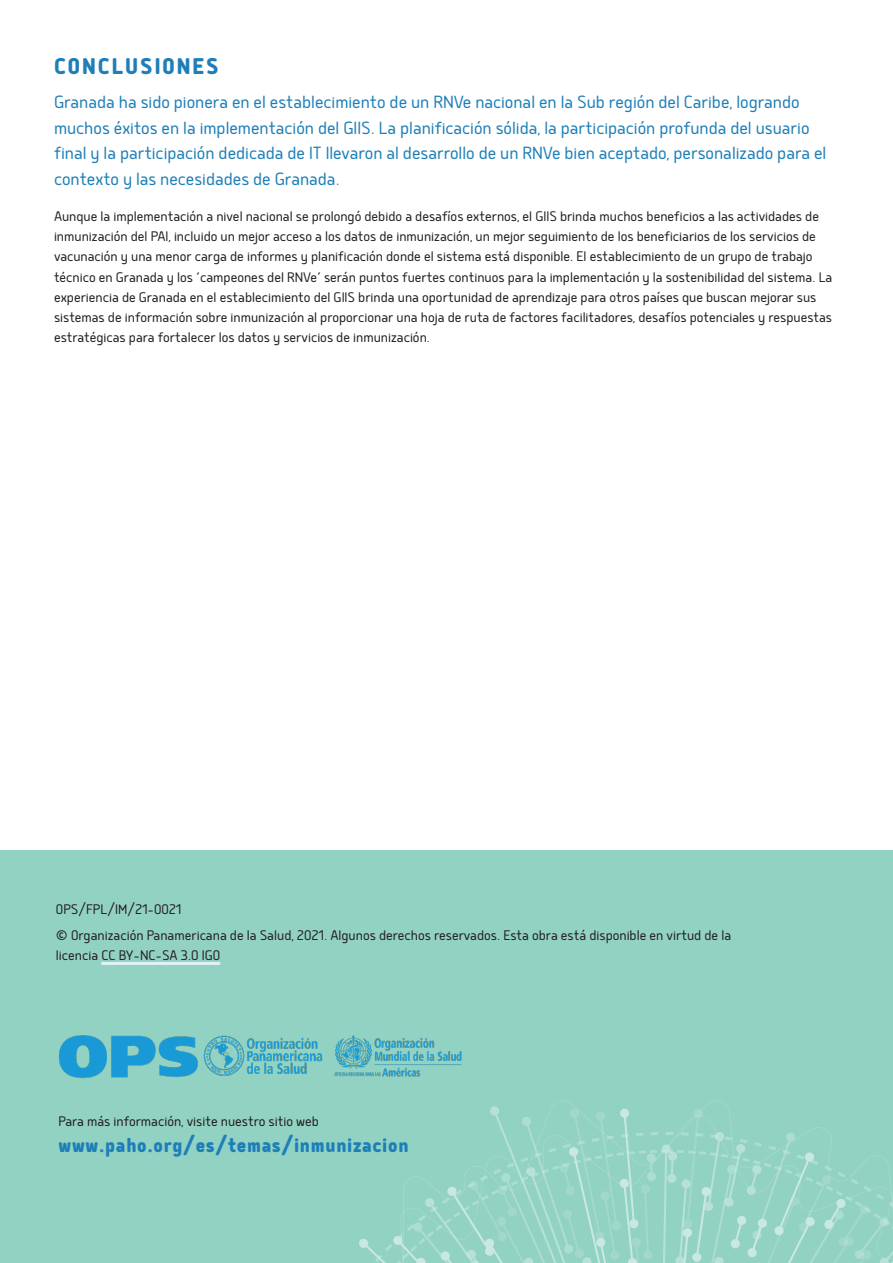
<style>
.page{position:relative;width:893px;height:1263px;background:#fff}
.page>*{position:absolute;margin:0;border:0;box-sizing:border-box;transform-origin:0 0}
.t1{font:800 27px "Delm";letter-spacing:.075em;color:#1e7fb8}
.Body_Text{font:800 24px "Delm";letter-spacing:.03em;color:#1e7fb8}
.Intro_paragraph{font:300 21px/25.5px "Delm";color:#1e7fb8}
.Body_Text-2{font:300 16.5px/20.2px "Delm";color:#231f20}
</style>
<div class="page">
<div style="left:0;top:850px;width:893px;height:413px;background:#92d2c2"></div>
<svg style="left:359px;top:1106px;width:534px;height:157px"></svg>
<hr style="left:101px;top:962px;width:119px;height:3px;background:#e1f1f8">
<img style="left:59px;top:1035px;width:403px;height:44px">
<h1 class="t1" style="left:54px;top:50px;width:166px">CONCLUSIONES</h1>
<p class="Intro_paragraph" style="left:54px;top:88px;width:774px">Granada ha sido pionera en el establecimiento de un RNVe nacional en la Sub región del Caribe, logrando muchos éxitos en la implementación del GIIS. La planificación sólida, la participación profunda del usuario final y la participación dedicada de IT llevaron al desarrollo de un RNVe bien aceptado, personalizado para el contexto y las necesidades de Granada.</p>
<p class="Body_Text-2" style="left:54px;top:205px;width:780px">Aunque la implementación a nivel nacional se prolongó debido a desafíos externos, el GIIS brinda muchos beneficios a las actividades de inmunización del PAI, incluido un mejor acceso a los datos de inmunización, un mejor seguimiento de los beneficiarios de los servicios de vacunación y una menor carga de informes y planificación donde el sistema está disponible. El establecimiento de un grupo de trabajo técnico en Granada y los ‘campeones del RNVe’ serán puntos fuertes continuos para la implementación y la sostenibilidad del sistema. La experiencia de Granada en el establecimiento del GIIS brinda una oportunidad de aprendizaje para otros países que buscan mejorar sus sistemas de información sobre inmunización al proporcionar una hoja de ruta de factores facilitadores, desafíos potenciales y respuestas estratégicas para fortalecer los datos y servicios de inmunización.</p>
<p class="Body_Text-2" style="left:56px;top:898px;width:127px">OPS/FPL/IM/21-0021</p>
<p class="Body_Text-2" style="left:56px;top:924px;width:677px">© Organización Panamericana de la Salud, 2021. Algunos derechos reservados. Esta obra está disponible en virtud de la licencia CC BY-NC-SA 3.0 IGO</p>
<p class="Body_Text-2" style="left:58px;top:1110px;width:262px">Para más información, visite nuestro sitio web</p>
<p class="Body_Text" style="left:58px;top:1130px;width:351px">www.paho.org/es/temas/inmunizacion</p>
</div>
